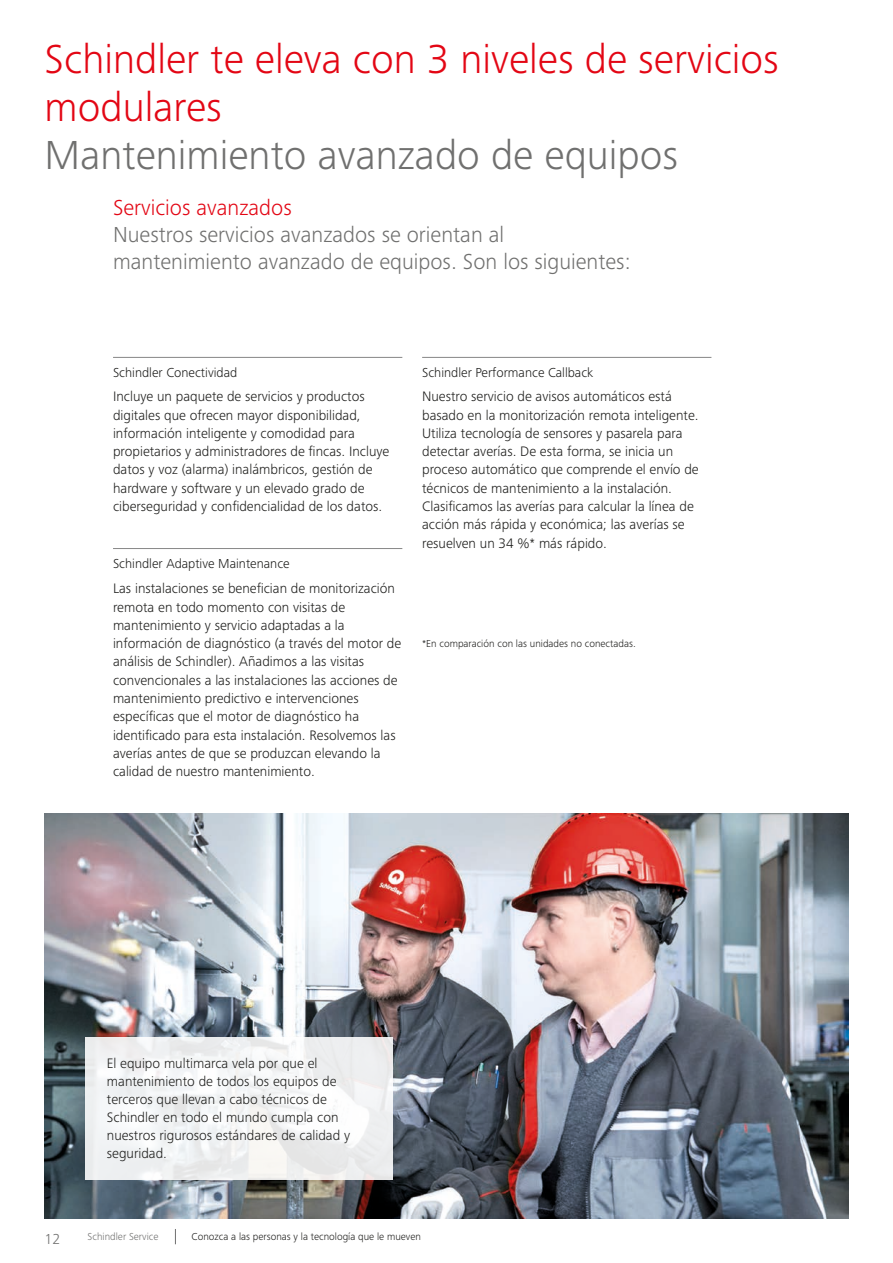
<style>
.page{position:relative;width:893px;height:1263px;background:#fff}
.page>*{position:absolute;margin:0;border:0;box-sizing:border-box;transform-origin:0 0}
.t1{font:300 42px/48px "Frutiger Next LTW1 G";color:#e30614}
.t2{font:300 42px "Frutiger Next LTW1 G";color:#70706f}
.t3{font:300 22.5px/27px "Frutiger Next LTW1 G";color:#70706f}
.t4{font:300 22.5px "Frutiger Next LTW1 G";color:#e30614}
.t5{font:300 15px "Frutiger Next LTW1 G";color:#70706f}
.t6{font:300 14.25px/18.3px "Frutiger Next LTW1 G";color:#1d1d1b}
.t7{font:300 13.5px "Frutiger Next LTW1 G";color:#1d1d1b}
.t8{font:300 10.5px "Frutiger Next LTW1 G";color:#1d1d1b}
.t9{font:300 10.5px "Frutiger Next LTW1 G";color:#70706f}
</style>
<div class="page">
<img style="left:45px;top:814px;width:803px;height:404px">
<div style="left:86px;top:1037px;width:307px;height:142px;background:linear-gradient(to right,#f2f4f5,#f1f2f2)"></div>
<hr style="left:113px;top:357px;width:289px;height:1px;background:#878787">
<hr style="left:113px;top:548px;width:289px;height:1px;background:#878787">
<hr style="left:422px;top:357px;width:289px;height:1px;background:#878787">
<svg style="left:175px;top:1229px;width:1px;height:15px"></svg>
<h1 class="t1" style="left:45px;top:35px;width:736px">Schindler te eleva con 3 niveles de servicios modulares</h1>
<h1 class="t2" style="left:45px;top:131px;width:635px">Mantenimiento avanzado de equipos</h1>
<h2 class="t4" style="left:113px;top:195px;width:180px">Servicios avanzados</h2>
<h2 class="t3" style="left:113px;top:221px;width:519px">Nuestros servicios avanzados se orientan al mantenimiento avanzado de equipos. Son los siguientes:</h2>
<p class="t7" style="left:113px;top:365px;width:126px">Schindler Conectividad</p>
<p class="t6" style="left:113px;top:387px;width:278px">Incluye un paquete de servicios y productos digitales que ofrecen mayor disponibilidad, información inteligente y comodidad para propietarios y administradores de fncas. Incluye datos y voz (alarma) inalámbricos, gestión de hardware y software y un elevado grado de ciberseguridad y confdencialidad de los datos.</p>
<p class="t7" style="left:113px;top:556px;width:178px">Schindler Adaptive Maintenance</p>
<p class="t6" style="left:113px;top:579px;width:290px">Las instalaciones se benefcian de monitorización remota en todo momento con visitas de mantenimiento y servicio adaptadas a la información de diagnóstico (a través del motor de análisis de Schindler). Añadimos a las visitas convencionales a las instalaciones las acciones de mantenimiento predictivo e intervenciones específcas que el motor de diagnóstico ha identifcado para esta instalación. Resolvemos las averías antes de que se produzcan elevando la calidad de nuestro mantenimiento.</p>
<p class="t7" style="left:422px;top:365px;width:173px">Schindler Performance Callback</p>
<p class="t6" style="left:422px;top:387px;width:278px">Nuestro servicio de avisos automáticos está basado en la monitorización remota inteligente.<br>Utiliza tecnología de sensores y pasarela para detectar averías. De esta forma, se inicia un proceso automático que comprende el envío de técnicos de mantenimiento a la instalación.<br>Clasifcamos las averías para calcular la línea de acción más rápida y económica; las averías se resuelven un 34 %* más rápido.</p>
<p class="t8" style="left:422px;top:637px;width:215px">*En comparación con las unidades no conectadas.</p>
<p class="t6" style="left:107px;top:1054px;width:245px">El equipo multimarca vela por que el mantenimiento de todos los equipos de terceros que llevan a cabo técnicos de Schindler en todo el mundo cumpla con nuestros rigurosos estándares de calidad y seguridad.</p>
<p class="t5" style="left:45px;top:1230px;width:17px">12</p>
<p class="t9" style="left:88px;top:1231px;width:72px">Schindler Service</p>
<p class="t8" style="left:192px;top:1231px;width:231px">Conozca a las personas y la tecnología que le mueven</p>
</div>
